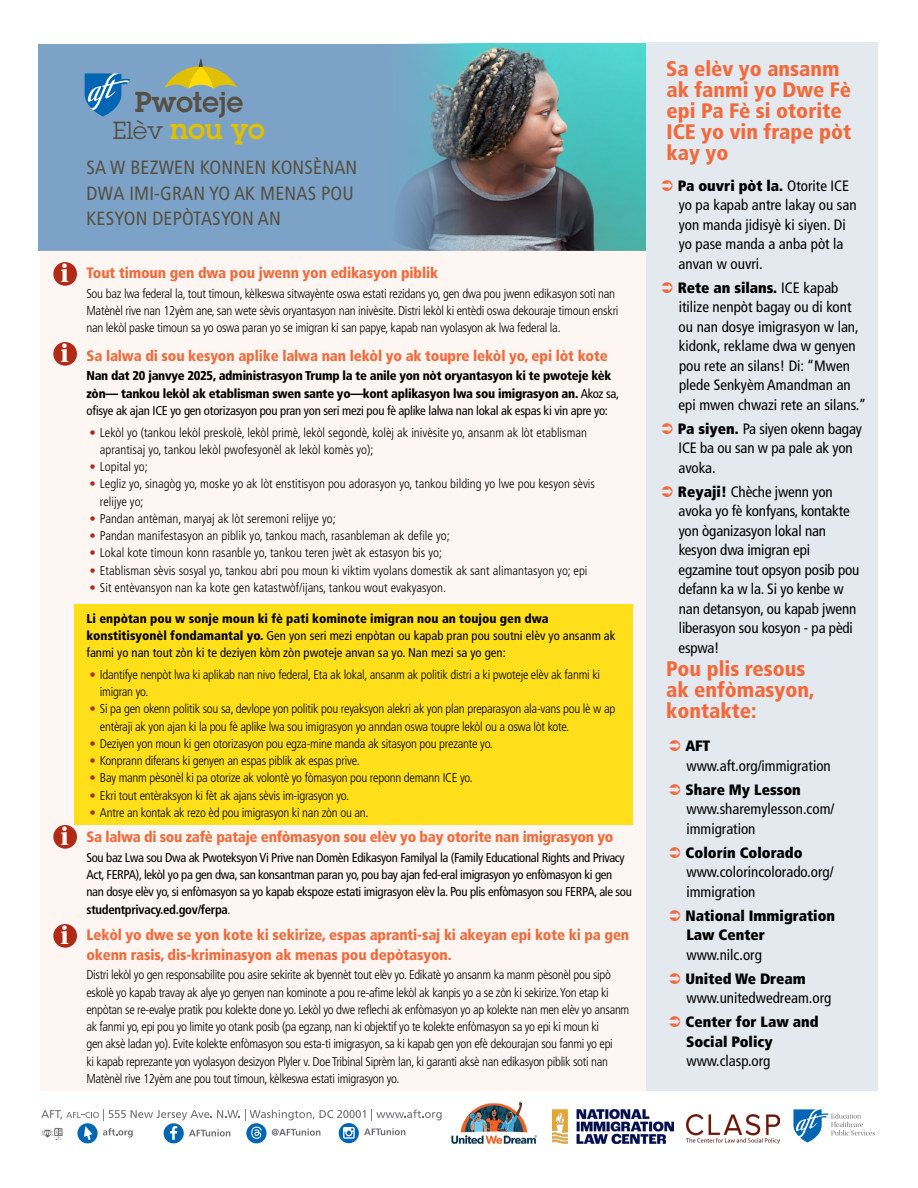
<style>
.page{position:relative;width:918px;height:1188px;background:#fff}
.page>*{position:absolute;margin:0;border:0;box-sizing:border-box;transform-origin:0 0}
.t1{font:600 28.2px/27.2px "Lubalin Graph Std";color:#565044;text-align:center}
.t2{font:700 27.45px "Utopia Std";color:#fff}
.t3{font:900 condensed 21px/21px "Frutiger LT Std";color:#f26a3b}
.t4{font:condensed 19.2px/25.5px "Frutiger LT Std";letter-spacing:.01em;color:#565044}
.t5{font:condensed 15px/19.5px "Frutiger LT Std";color:#000}
.t6{font:900 condensed 15px/19.5px "Frutiger LT Std";letter-spacing:-.01em;color:#f26a3b}
.t7{font:900 condensed 15px/19.5px "Frutiger LT Std";color:#000}
.t8{font:300 condensed 12.75px/17.2px "Frutiger LT Std";letter-spacing:-.02em;color:#000}
.t9{font:300 condensed 12.75px/17.2px "Frutiger LT Std";color:#000}
.t10{font:condensed 12.75px/17.2px "Frutiger LT Std";letter-spacing:-.025em;color:#000}
.t11{font:900 condensed 12.75px/17.2px "Frutiger LT Std";letter-spacing:-.02em;color:#000}
.t12{font:condensed 12.75px/17.2px "Frutiger LT Std";color:#000}
.s1{font-weight:400;font-size:24.3px}
.s2{color:#e0c000}
.s3{font-weight:400}
.s4{font-weight:900;font-stretch:normal;color:#b12a16}
.s5{font-weight:900}
.s6{font-weight:700}
.s7{font-weight:300}
</style>
<div class="page">
<div style="left:38px;top:44px;width:609px;height:206px;background:#7ca3c7"></div>
<img style="left:398px;top:44px;width:249px;height:206px">
<div style="left:40px;top:250px;width:607px;height:841px;background:#fef6f2"></div>
<div style="left:74px;top:605px;width:558px;height:220px;background:#ffdf1a"></div>
<div style="left:53px;top:262px;width:24px;height:24px;background:#b12a16;border-radius:50%"></div>
<div style="left:53px;top:342px;width:24px;height:24px;background:#b12a16;border-radius:50%"></div>
<div style="left:53px;top:825px;width:24px;height:24px;background:#b12a16;border-radius:50%"></div>
<div style="left:53px;top:924px;width:24px;height:24px;background:#b12a16;border-radius:50%"></div>
<div style="left:647px;top:42px;width:231px;height:1049px;background:#e4e9ef"></div>
<img style="left:451px;top:1101px;width:86px;height:43px">
<img style="left:552px;top:1109px;width:122px;height:34px">
<img style="left:687px;top:1115px;width:93px;height:28px">
<svg style="left:793px;top:1109px;width:82px;height:33px"></svg>
<div style="left:246px;top:1123px;width:21px;height:20px;background:#0066b3;border-radius:50%"></div>
<div style="left:339px;top:1123px;width:20px;height:20px;background:#0066b3;border-radius:50%"></div>
<div style="left:164px;top:1123px;width:20px;height:20px;background:#0066b3;border-radius:50%"></div>
<div style="left:77px;top:1123px;width:21px;height:20px;background:#0066b3;border-radius:50%"></div>
<svg style="left:41px;top:1109px;width:401px;height:31px"></svg>
<svg style="left:85px;top:73px;width:45px;height:44px"></svg>
<svg style="left:164px;top:58px;width:73px;height:31px"></svg>
<h1 class="t1" style="left:113px;top:88px;width:153px">Pwoteje<br><span class="s1">Elèv</span> <span class="s2">nou yo</span></h1>
<h3 class="t4" style="left:86px;top:155px;width:272px">SA W BEZWEN KONNEN KONSÈNAN<br>DWA IMI-GRAN YO AK MENAS POU<br>KESYON DEPÒTASYON AN</h3>
<h2 class="t2" style="left:60px;top:257px;width:10px">i</h2>
<p class="t6" style="left:86px;top:263px;width:353px">Tout timoun gen dwa pou jwenn yon edikasyon piblik</p>
<p class="t8" style="left:86px;top:285px;width:534px">Sou baz lwa federal la, tout timoun, kèlkeswa sitwayènte oswa estati rezidans yo, gen dwa pou jwenn edikasyon soti nan<br>Matènèl rive nan 12yèm ane, san wete sèvis oryantasyon nan inivèsite. Distri lekòl ki entèdi oswa dekouraje timoun enskri nan lekòl paske timoun sa yo oswa paran yo se imigran ki san papye, kapab nan vyolasyon ak lwa federal la.</p>
<h2 class="t2" style="left:60px;top:337px;width:10px">i</h2>
<p class="t6" style="left:86px;top:346px;width:523px">Sa lalwa di sou kesyon aplike lalwa nan lekòl yo ak toupre lekòl yo, epi lòt kote</p>
<p class="t11" style="left:86px;top:367px;width:534px">Nan dat 20 janvye 2025, administrasyon Trump la te anile yon nòt oryantasyon ki te pwoteje kèk zòn— tankou lekòl ak etablisman swen sante yo—kont aplikasyon lwa sou imigrasyon an. <span class="s3">Akoz sa, ofisye ak ajan ICE yo gen otorizasyon pou pran yon seri mezi pou fè aplike lalwa nan lokal ak espas ki vin apre yo:</span></p>
<p class="t9" style="left:100px;top:424px;width:489px;text-indent:-11px"><span class="s4">•</span> Lekòl yo (tankou lekòl preskolè, lekòl primè, lekòl segondè, kolèj ak inivèsite yo, ansanm ak lòt etablisman aprantisaj yo, tankou lekòl pwofesyonèl ak lekòl komès yo);</p>
<p class="t9" style="left:89px;top:458px;width:60px"><span class="s4">•</span> Lopital yo;</p>
<p class="t9" style="left:100px;top:475px;width:497px;text-indent:-11px"><span class="s4">•</span> Legliz yo, sinagòg yo, moske yo ak lòt enstitisyon pou adorasyon yo, tankou bilding yo lwe pou kesyon sèvis relijye yo;</p>
<p class="t9" style="left:89px;top:510px;width:248px"><span class="s4">•</span> Pandan antèman, maryaj ak lòt seremoni relijye yo;</p>
<p class="t9" style="left:89px;top:527px;width:362px"><span class="s4">•</span> Pandan manifestasyon an piblik yo, tankou mach, rasanbleman ak defile yo;</p>
<p class="t9" style="left:89px;top:544px;width:354px"><span class="s4">•</span> Lokal kote timoun konn rasanble yo, tankou teren jwèt ak estasyon bis yo;</p>
<p class="t9" style="left:89px;top:562px;width:500px"><span class="s4">•</span> Etablisman sèvis sosyal yo, tankou abri pou moun ki viktim vyolans domestik ak sant alimantasyon yo; epi</p>
<p class="t9" style="left:89px;top:579px;width:358px"><span class="s4">•</span> Sit entèvansyon nan ka kote gen katastwòf/ijans, tankou wout evakyasyon.</p>
<p class="t12" style="left:86px;top:610px;width:531px"><span class="s5">Li enpòtan pou w sonje moun ki fè pati kominote imigran nou an toujou gen dwa konstitisyonèl fondamantal yo.</span> Gen yon seri mezi enpòtan ou kapab pran pou soutni elèv yo ansanm ak fanmi yo nan tout zòn ki te deziyen kòm zòn pwoteje anvan sa yo. Nan mezi sa yo gen:</p>
<p class="t8" style="left:100px;top:666px;width:502px;text-indent:-11px"><span class="s4">•</span> Idantifye nenpòt lwa ki aplikab nan nivo federal, Eta ak lokal, ansanm ak politik distri a ki pwoteje elèv ak fanmi ki imigran yo.</p>
<p class="t8" style="left:100px;top:700px;width:517px;text-indent:-11px"><span class="s4">•</span> Si pa gen okenn politik sou sa, devlope yon politik pou reyaksyon alekri ak yon plan preparasyon ala-vans pou lè w ap entèraji ak yon ajan ki la pou fè aplike lwa sou imigrasyon yo anndan oswa toupre lekòl ou a oswa lòt kote.</p>
<p class="t8" style="left:89px;top:735px;width:405px"><span class="s4">•</span> Deziyen yon moun ki gen otorizasyon pou egza-mine manda ak sitasyon pou prezante yo.</p>
<p class="t8" style="left:89px;top:752px;width:272px"><span class="s4">•</span> Konprann diferans ki genyen an espas piblik ak espas prive.</p>
<p class="t8" style="left:89px;top:769px;width:385px"><span class="s4">•</span> Bay manm pèsonèl ki pa otorize ak volontè yo fòmasyon pou reponn demann ICE yo.</p>
<p class="t8" style="left:89px;top:787px;width:261px"><span class="s4">•</span> Ekri tout entèraksyon ki fèt ak ajans sèvis im-igrasyon yo.</p>
<p class="t8" style="left:89px;top:804px;width:281px"><span class="s4">•</span> Antre an kontak ak rezo èd pou imigrasyon ki nan zòn ou an.</p>
<h2 class="t2" style="left:60px;top:820px;width:10px">i</h2>
<h2 class="t2" style="left:60px;top:919px;width:10px">i</h2>
<p class="t6" style="left:86px;top:827px;width:529px">Sa lalwa di sou zafè pataje enfòmasyon sou elèv yo bay otorite nan imigrasyon yo</p>
<p class="t10" style="left:86px;top:849px;width:547px">Sou baz Lwa sou Dwa ak Pwoteksyon Vi Prive nan Domèn Edikasyon Familyal la (Family Educational Rights and Privacy Act, FERPA), lekòl yo pa gen dwa, san konsantman paran yo, pou bay ajan fed-eral imigrasyon yo enfòmasyon ki gen nan dosye elèv yo, si enfòmasyon sa yo kapab ekspoze estati imigrasyon elèv la. Pou plis enfòmasyon sou FERPA, ale sou <span class="s6">studentprivacy.ed.gov/ferpa</span><span class="s7">.</span></p>
<p class="t6" style="left:86px;top:925px;width:544px">Lekòl yo dwe se yon kote ki sekirize, espas apranti-saj ki akeyan epi kote ki pa gen okenn rasis, dis-kriminasyon ak menas pou depòtasyon.</p>
<p class="t8" style="left:86px;top:967px;width:544px">Distri lekòl yo gen responsabilite pou asire sekirite ak byennèt tout elèv yo. Edikatè yo ansanm ka manm pèsonèl pou sipò eskolè yo kapab travay ak alye yo genyen nan kominote a pou re-afime lekòl ak kanpis yo a se zòn ki sekirize. Yon etap ki enpòtan se re-evalye pratik pou kolekte done yo. Lekòl yo dwe reflechi ak enfòmasyon yo ap kolekte nan men elèv yo ansanm ak fanmi yo, epi pou yo limite yo otank posib (pa egzanp, nan ki objektif yo te kolekte enfòmasyon sa yo epi ki moun ki<br>gen aksè ladan yo). Evite kolekte enfòmasyon sou esta-ti imigrasyon, sa ki kapab gen yon efè dekourajan sou fanmi yo epi<br>ki kapab reprezante yon vyolasyon desizyon Plyler v. Doe Tribinal Siprèm lan, ki garanti aksè nan edikasyon piblik soti nan Matènèl rive 12yèm ane pou tout timoun, kèlkeswa estati imigrasyon yo.</p>
<h3 class="t3" style="left:666px;top:58px;width:187px">Sa elèv yo ansanm ak fanmi yo Dwe Fè epi Pa Fè si otorite<br>ICE yo vin frape pòt kay yo</h3>
<p class="t5" style="left:678px;top:176px;width:180px"><span class="s5">Pa ouvri pòt la.</span> Otorite ICE yo pa kapab antre lakay ou san yon manda jidisyè ki siyen. Di yo pase manda a anba pòt la anvan w ouvri.</p>
<p class="t5" style="left:678px;top:278px;width:190px"><span class="s5">Rete an silans.</span> ICE kapab itilize nenpòt bagay ou di kont ou nan dosye imigrasyon w lan, kidonk, reklame dwa w genyen pou rete an silans! Di: “Mwen plede Senkyèm Amandman an epi mwen chwazi rete an silans.”</p>
<p class="t5" style="left:678px;top:419px;width:185px"><span class="s5">Pa siyen.</span> Pa siyen okenn bagay<br>ICE ba ou san w pa pale ak yon avoka.</p>
<p class="t5" style="left:678px;top:482px;width:183px"><span class="s5">Reyaji!</span> Chèche jwenn yon avoka yo fè konfyans, kontakte yon òganizasyon lokal nan kesyon dwa imigran epi egzamine tout opsyon posib pou defann ka w la. Si yo kenbe w nan detansyon, ou kapab jwenn liberasyon sou kosyon - pa pèdi espwa!</p>
<h3 class="t3" style="left:666px;top:658px;width:150px">Pou plis resous ak enfòmasyon, kontakte:</h3>
<p class="t7" style="left:686px;top:736px;width:26px">AFT</p>
<p class="t5" style="left:686px;top:756px;width:146px">www.aft.org/immigration</p>
<p class="t7" style="left:686px;top:780px;width:117px">Share My Lesson</p>
<p class="t5" style="left:686px;top:799px;width:150px">www.sharemylesson.com/ immigration</p>
<p class="t7" style="left:686px;top:843px;width:119px">Colorín Colorado</p>
<p class="t5" style="left:686px;top:862px;width:149px">www.colorincolorado.org/ immigration</p>
<p class="t7" style="left:686px;top:906px;width:151px">National Immigration<br>Law Center</p>
<p class="t5" style="left:686px;top:945px;width:77px">www.nilc.org</p>
<p class="t7" style="left:686px;top:969px;width:122px">United We Dream</p>
<p class="t5" style="left:686px;top:988px;width:146px">www.unitedwedream.org</p>
<p class="t7" style="left:686px;top:1012px;width:135px">Center for Law and<br>Social Policy</p>
<p class="t5" style="left:686px;top:1051px;width:86px">www.clasp.org</p>
</div>
